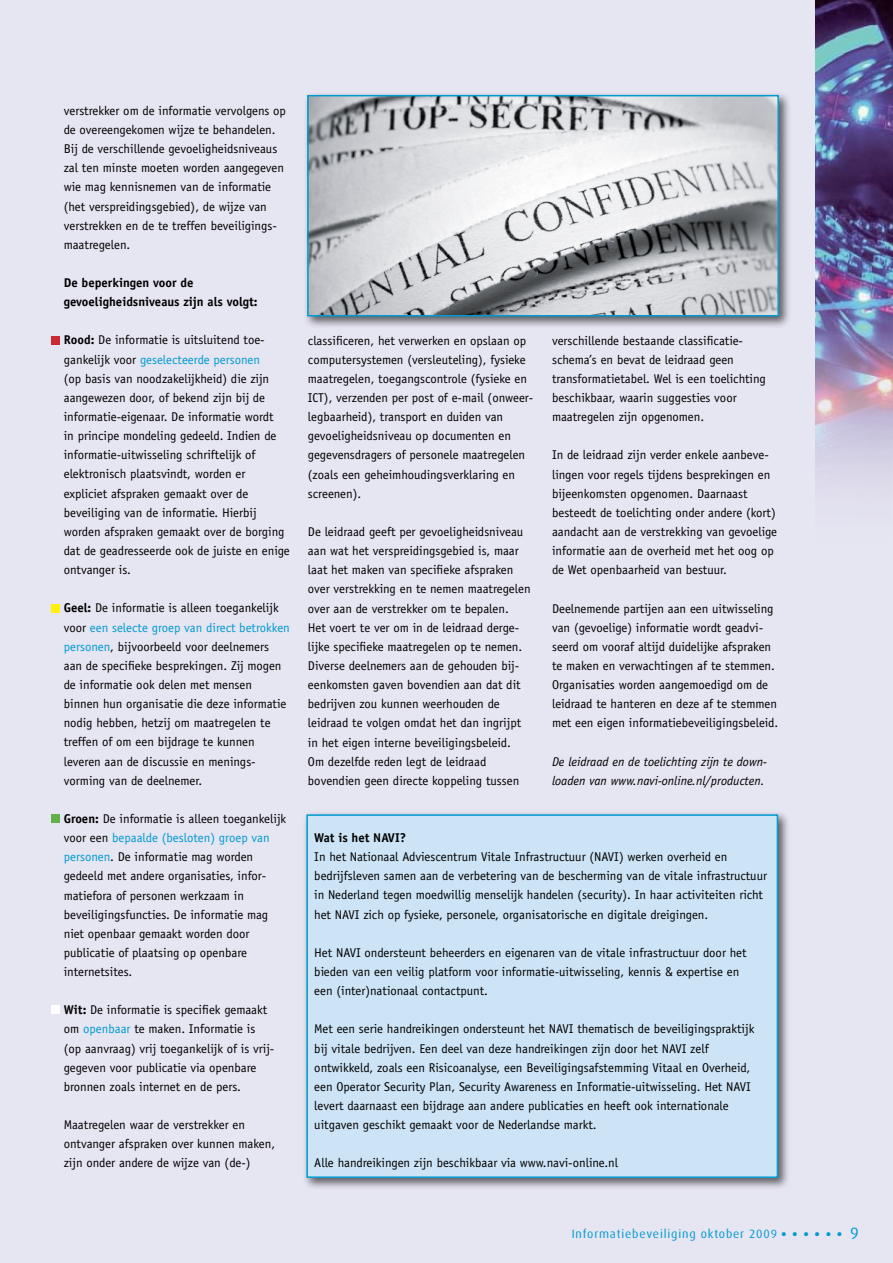
<style>
.page{position:relative;width:893px;height:1263px;background:#e6e5f2}
.page>*{position:absolute;margin:0;border:0;box-sizing:border-box;transform-origin:0 0}
.t1{font:12.75px/19.2px "Officina Sans";color:#000}
.t2{font:italic 12.75px/19.2px "Officina Sans";color:#000}
.t3{font:700 12.75px/19.2px "Officina Sans";color:#000}
.t4{font:12px "Dax";letter-spacing:.07em;color:#009ad1}
.s1{font-weight:700}
.s2{color:#009ad1}
.s3{font-weight:900;font-size:10.5px}
.s4{font-size:16.5px}
</style>
<div class="page">
<img style="left:815px;top:0;width:78px;height:482px">
<div style="left:302px;top:810px;width:497px;height:387px;background:#000;opacity:.6"></div>
<div style="left:307px;top:815px;width:470px;height:362px;background:#cde4f6"></div>
<div style="left:306px;top:814px;width:472px;height:364px;border:2px solid #009ad1"></div>
<div style="left:303px;top:91px;width:495px;height:244px;background:#000;opacity:.6"></div>
<img style="left:310px;top:98px;width:466px;height:215px">
<div style="left:307px;top:95px;width:472px;height:221px;border:2px solid #009ad1"></div>
<div style="left:51px;top:336px;width:9px;height:8px;background:#c92b34"></div>
<div style="left:51px;top:604px;width:9px;height:8px;background:#fff00d"></div>
<div style="left:51px;top:814px;width:9px;height:9px;background:#63b048"></div>
<div style="left:51px;top:1006px;width:9px;height:8px;background:#fff"></div>
<p class="t1" style="left:64px;top:101px;width:224px">verstrekker om de informatie vervolgens op de overeengekomen wijze te behandelen.<br>Bij de verschillende gevoeligheidsniveaus zal ten minste moeten worden aangegeven wie mag kennisnemen van de informatie (het verspreidingsgebied), de wijze van verstrekken en de te treffen beveiligings&shy;maatregelen.</p>
<p class="t3" style="left:64px;top:273px;width:195px">De beperkingen voor de gevoeligheidsniveaus zijn als volgt:</p>
<p class="t1" style="left:64px;top:331px;width:228px"><span class="s1">Rood:</span> De informatie is uitsluitend toe&shy;gankelijk voor <span class="s2">geselecteerde personen<br></span>(op basis van noodzakelijkheid) die zijn aangewezen door, of bekend zijn bij de informatie-eigenaar. De informatie wordt<br>in principe mondeling gedeeld. Indien de informatie-uitwisseling schriftelijk of elektronisch plaatsvindt, worden er expliciet afspraken gemaakt over de beveiliging van de informatie. Hierbij worden afspraken gemaakt over de borging dat de geadresseerde ook de juiste en enige ontvanger is.</p>
<p class="t1" style="left:64px;top:598px;width:228px"><span class="s1">Geel:</span> De informatie is alleen toegankelijk voor <span class="s2">een selecte groep van direct betrokken personen</span>, bijvoorbeeld voor deelnemers aan de specifieke besprekingen. Zij mogen de informatie ook delen met mensen binnen hun organisatie die deze informatie nodig hebben, hetzij om maatregelen te treffen of om een bijdrage te kunnen leveren aan de discussie en menings&shy;vorming van de deelnemer.</p>
<p class="t1" style="left:64px;top:809px;width:224px"><span class="s1">Groen:</span> De informatie is alleen toegankelijk voor een <span class="s2">bepaalde (besloten) groep van personen</span>. De informatie mag worden gedeeld met andere organisaties, infor&shy;matiefora of personen werkzaam in beveiligingsfuncties. De informatie mag niet openbaar gemaakt worden door publicatie of plaatsing op openbare internetsites.</p>
<p class="t1" style="left:64px;top:1000px;width:212px"><span class="s1">Wit:</span> De informatie is specifiek gemaakt om <span class="s2">openbaar</span> te maken. Informatie is (op aanvraag) vrij toegankelijk of is vrij&shy;gegeven voor publicatie via openbare bronnen zoals internet en de pers.</p>
<p class="t1" style="left:64px;top:1115px;width:213px">Maatregelen waar de verstrekker en ontvanger afspraken over kunnen maken, zijn onder andere de wijze van (de-)</p>
<p class="t1" style="left:308px;top:331px;width:227px">classificeren, het verwerken en opslaan op computersystemen (versleuteling), fysieke maatregelen, toegangscontrole (fysieke en ICT), verzenden per post of e-mail (onweer&shy;legbaarheid), transport en duiden van gevoeligheidsniveau op documenten en gegevensdragers of personele maatregelen (zoals een geheimhoudingsverklaring en screenen).</p>
<p class="t1" style="left:308px;top:522px;width:224px">De leidraad geeft per gevoeligheidsniveau aan wat het verspreidingsgebied is, maar laat het maken van specifieke afspraken over verstrekking en te nemen maatregelen over aan de verstrekker om te bepalen.<br>Het voert te ver om in de leidraad derge&shy;lijke specifieke maatregelen op te nemen.<br>Diverse deelnemers aan de gehouden bij&shy;eenkomsten gaven bovendien aan dat dit bedrijven zou kunnen weerhouden de leidraad te volgen omdat het dan ingrijpt in het eigen interne beveiligingsbeleid.<br>Om dezelfde reden legt de leidraad bovendien geen directe koppeling tussen</p>
<p class="t1" style="left:552px;top:331px;width:215px">verschillende bestaande classificatie&shy;schema’s en bevat de leidraad geen transformatietabel. Wel is een toelichting beschikbaar, waarin suggesties voor maatregelen zijn opgenomen.</p>
<p class="t1" style="left:552px;top:446px;width:227px">In de leidraad zijn verder enkele aanbeve&shy;lingen voor regels tijdens besprekingen en bijeenkomsten opgenomen. Daarnaast besteedt de toelichting onder andere (kort) aandacht aan de verstrekking van gevoelige informatie aan de overheid met het oog op de Wet openbaarheid van bestuur.</p>
<p class="t1" style="left:552px;top:599px;width:228px">Deelnemende partijen aan een uitwisseling van (gevoelige) informatie wordt geadvi&shy;seerd om vooraf altijd duidelijke afspraken te maken en verwachtingen af te stemmen.<br>Organisaties worden aangemoedigd om de leidraad te hanteren en deze af te stemmen met een eigen informatiebeveiligingsbeleid.</p>
<p class="t2" style="left:552px;top:752px;width:216px">De leidraad en de toelichting zijn te down&shy;loaden van www.navi-online.nl/producten.</p>
<p class="t3" style="left:314px;top:828px;width:93px">Wat is het NAVI?</p>
<p class="t1" style="left:314px;top:847px;width:454px">In het Nationaal Adviescentrum Vitale Infrastructuur (NAVI) werken overheid en bedrijfsleven samen aan de verbetering van de bescherming van de vitale infrastructuur in Nederland tegen moedwillig menselijk handelen (security). In haar activiteiten richt het NAVI zich op fysieke, personele, organisatorische en digitale dreigingen.</p>
<p class="t1" style="left:314px;top:943px;width:434px">Het NAVI ondersteunt beheerders en eigenaren van de vitale infrastructuur door het bieden van een veilig platform voor informatie-uitwisseling, kennis &amp; expertise en een (inter)nationaal contactpunt.</p>
<p class="t1" style="left:314px;top:1019px;width:442px">Met een serie handreikingen ondersteunt het NAVI thematisch de beveiligingspraktijk bij vitale bedrijven. Een deel van deze handreikingen zijn door het NAVI zelf ontwikkeld, zoals een Risicoanalyse, een Beveiligingsafstemming Vitaal en Overheid, een Operator Security Plan, Security Awareness en Informatie-uitwisseling. Het NAVI levert daarnaast een bijdrage aan andere publicaties en heeft ook internationale uitgaven geschikt gemaakt voor de Nederlandse markt.</p>
<p class="t1" style="left:314px;top:1153px;width:305px">Alle handreikingen zijn beschikbaar via www.navi-online.nl</p>
<p class="t4" style="left:572px;top:1227px;width:288px">Informatiebeveiliging oktober 2009 <span class="s3">• • • • • •</span> <span class="s4">9</span></p>
</div>
